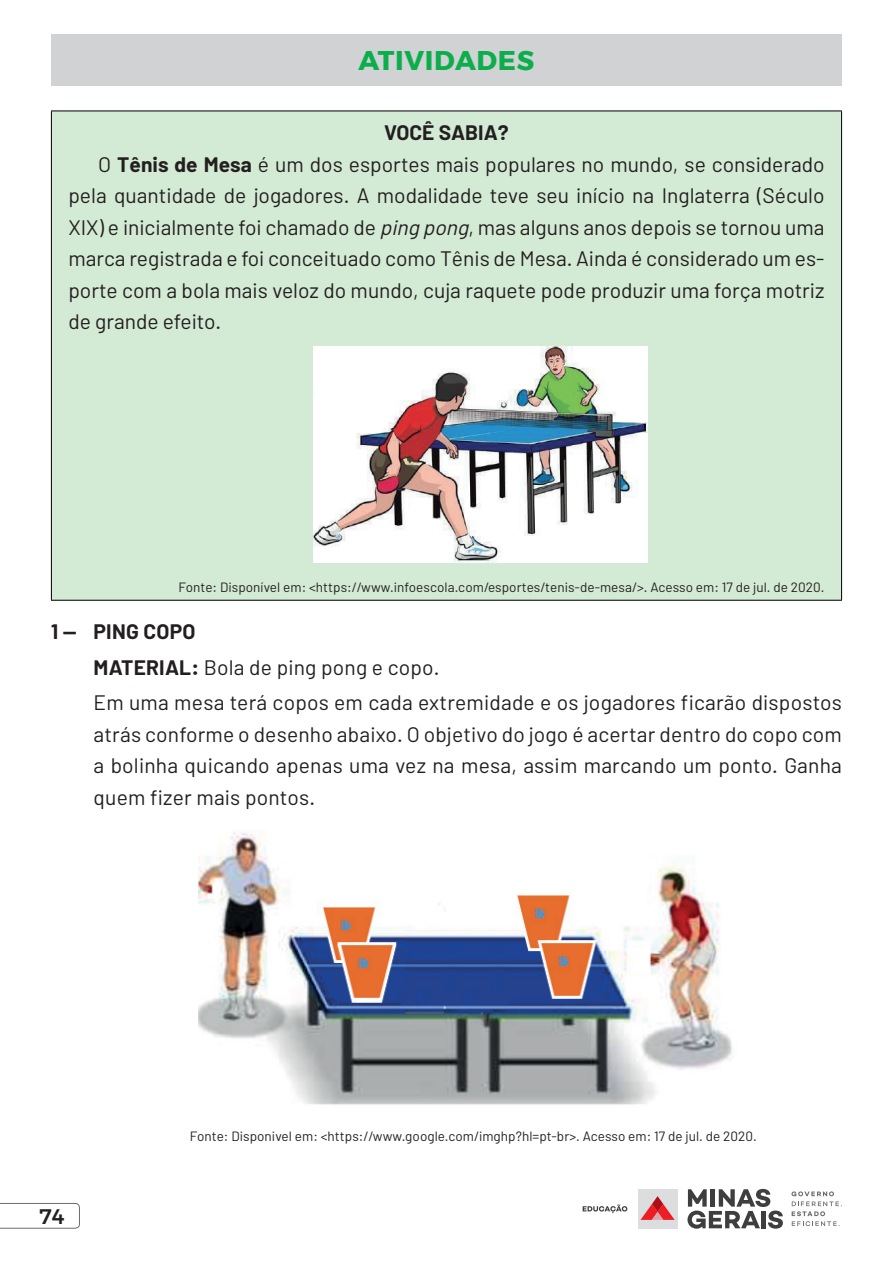
<style>
.page{position:relative;width:893px;height:1263px;background:#fff}
.page>*{position:absolute;margin:0;border:0;box-sizing:border-box;transform-origin:0 0}
.t1{font:700 27px "Montserrat";letter-spacing:.025em;color:#0cae4c}
.t2{font:21px/35.7px "Barlow";color:#231f20}
.t3{font:700 21px "Barlow";color:#231f20}
.t4{font:500 21px "Montserrat";color:#231f20}
.t5{font:13.5px "Barlow";letter-spacing:.005em;color:#231f20}
.s1{font-weight:700}
.s2{font-style:italic}
</style>
<div class="page">
<svg style="left:0;top:1203px;width:80px;height:26px"></svg>
<div style="left:638px;top:1189px;width:39px;height:39px;background:#dcdddf"></div>
<svg style="left:640px;top:1196px;width:35px;height:24px"></svg>
<svg style="left:687px;top:1189px;width:96px;height:40px"></svg>
<svg style="left:791px;top:1191px;width:51px;height:35px"></svg>
<svg style="left:583px;top:1204px;width:44px;height:9px"></svg>
<div style="left:51px;top:111px;width:791px;height:489px;background:#d3ead4"></div>
<hr style="left:51px;top:111px;width:791px;height:1px;background:#000001">
<hr style="left:51px;top:111px;width:1px;height:489px;background:#000001">
<hr style="left:841px;top:111px;width:1px;height:489px;background:#000001">
<hr style="left:51px;top:600px;width:791px;height:1px;background:#000001">
<img style="left:313px;top:346px;width:335px;height:216px">
<img style="left:198px;top:832px;width:534px;height:273px">
<div style="left:51px;top:34px;width:791px;height:51px;background:#d1d2d4"></div>
<p class="t1" style="left:358px;top:39px;width:176px">ATIVIDADES</p>
<p class="t3" style="left:384px;top:120px;width:126px">VOCÊ SABIA?</p>
<p class="t2" style="left:98px;top:146px;width:728px">O <span class="s1">Tênis de Mesa</span> é um dos esportes mais populares no mundo, se considerado</p>
<p class="t2" style="left:68px;top:177px;width:758px">pela quantidade de jogadores. A modalidade teve seu início na Inglaterra (Século</p>
<p class="t2" style="left:68px;top:209px;width:758px">XIX) e inicialmente foi chamado de <span class="s2">ping pong</span>, mas alguns anos depois se tornou uma</p>
<p class="t2" style="left:68px;top:240px;width:758px">marca registrada e foi conceituado como Tênis de Mesa. Ainda é considerado um es-</p>
<p class="t2" style="left:68px;top:272px;width:757px">porte com a bola mais veloz do mundo, cuja raquete pode produzir uma força motriz</p>
<p class="t2" style="left:68px;top:303px;width:154px">de grande efeito.</p>
<p class="t5" style="left:179px;top:578px;width:647px">Fonte: Disponível em: &lt;https://www.infoescola.com/esportes/tenis-de-mesa/&gt;. Acesso em: 17 de jul. de 2020.</p>
<p class="t2" style="left:94px;top:613px;width:750px;text-indent:-43px"><span class="s1">1 — PING COPO<br>MATERIAL:</span> Bola de ping pong e copo.<br>Em uma mesa terá copos em cada extremidade e os jogadores ficarão dispostos</p>
<p class="t2" style="left:94px;top:718px;width:750px;line-height:31.5px;text-align:justify">atrás conforme o desenho abaixo. O objetivo do jogo é acertar dentro do copo com a bolinha quicando apenas uma vez na mesa, assim marcando um ponto. Ganha quem fizer mais pontos.</p>
<p class="t4" style="left:40px;top:1200px;width:26px">74</p>
<p class="t5" style="left:190px;top:1128px;width:568px">Fonte: Disponivel em: &lt;https://www.google.com/imghp?hl=pt-br&gt;. Acesso em: 17 de jul. de 2020.</p>
</div>
